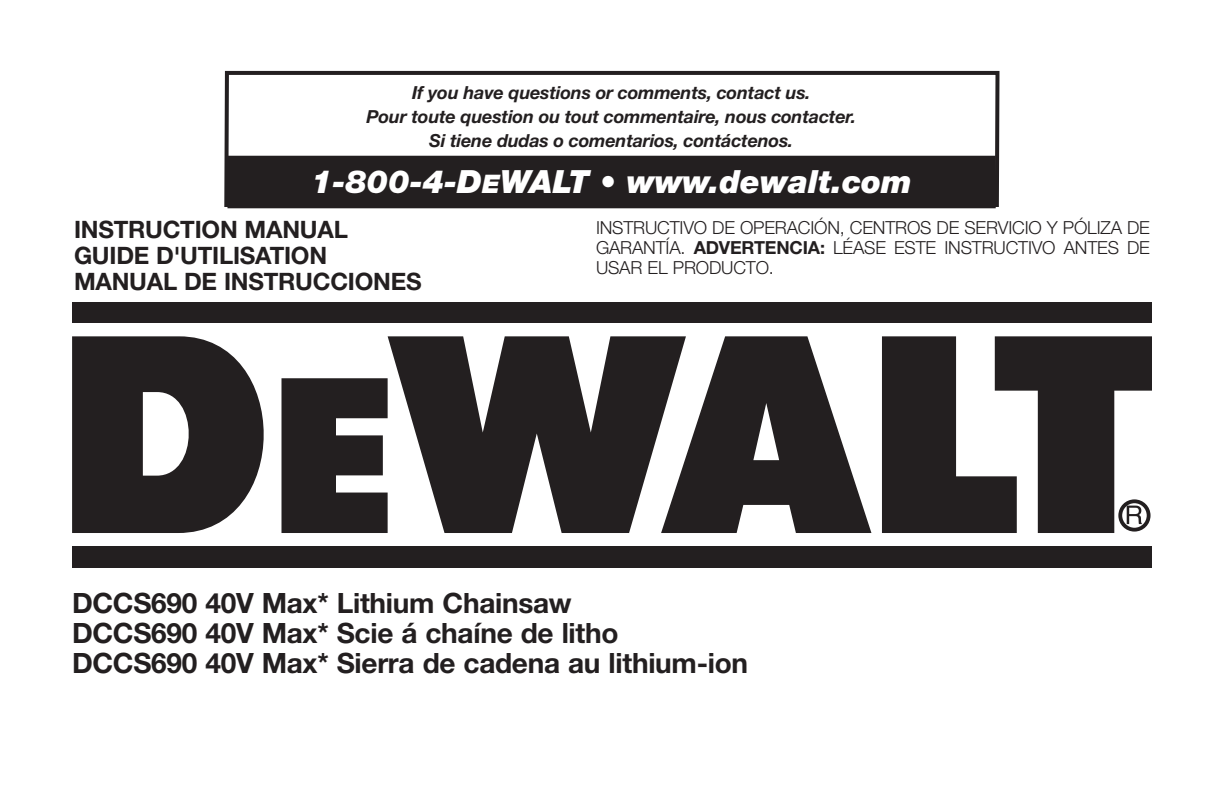
<style>
.page{position:relative;width:1224px;height:792px;background:#fff}
.page>*{position:absolute;margin:0;border:0;box-sizing:border-box;transform-origin:0 0}
.t1{font:italic 900 32px "Helvetica Neue LT Std";color:#fff}
.t2{font:700 28px/30px "Helvetica Neue LT Std";letter-spacing:-.01em;color:#231f20}
.t3{font:700 24px/26px "Helvetica Neue LT Std";letter-spacing:-.01em;color:#231f20}
.t4{font:italic 700 18px/24px "Helvetica Neue LT Std";letter-spacing:-.01em;color:#231f20;text-align:center}
.t5{font:300 18px/20px "Helvetica Neue LT Std";letter-spacing:-.01em;color:#231f20}
.s1{font-family:"Helvetica Neue LT Std Blk It SC800";font-weight:400;font-style:normal;font-size:25.6px}
.s2{font-weight:700}
</style>
<div class="page">
<svg style="left:224px;top:70px;width:776px;height:139px"></svg>
<div style="left:229px;top:158px;width:765px;height:48px;background:#231f20"></div>
<div style="left:227px;top:156px;width:769px;height:52px;border:4px solid #231f20"></div>
<svg style="left:388px;top:336px;width:273px;height:197px;fill:#231f20"></svg>
<svg style="left:72px;top:336px;width:210px;height:197px;fill:#231f20"></svg>
<svg style="left:282px;top:378px;width:106px;height:155px"></svg>
<svg style="left:661px;top:336px;width:210px;height:197px;fill:#231f20"></svg>
<div style="left:72px;top:302px;width:1080px;height:21px;background:#231f20"></div>
<div style="left:72px;top:546px;width:1080px;height:21px;background:#231f20"></div>
<svg style="left:882px;top:336px;width:270px;height:197px"></svg>
<p class="t4" style="left:367px;top:80px;width:491px">If you have questions or comments, contact us.<br>Pour toute question ou tout commentaire, nous contacter.<br>Si tiene dudas o comentarios, contáctenos.</p>
<h1 class="t1" style="left:311px;top:162px;width:602px">1-800-4-D<span class="s1">e</span>WALT • www.dewalt.com</h1>
<h3 class="t3" style="left:74px;top:216px;width:267px">Instruction Manual<br>Guide D'utilis</h3>
<h3 class="t3" style="left:74px;top:242px;width:346px;text-indent:181px">ation<br>Manual de instrucciones</h3>
<p class="t5" style="left:596px;top:217px;width:555px">INSTRUCTIVO DE OPERACIÓN, CENTROS DE SERVICIO Y PÓLIZA DE<br>GARANTÍA. <span class="s2">ADVERTEN</span></p>
<p class="t5" style="left:790px;top:237px;width:362px"><span class="s2">CIA:</span> LÉASE ESTE INSTRUCTIVO ANTES DE</p>
<p class="t5" style="left:596px;top:257px;width:179px">USAR EL PRODUCTO.</p>
<h2 class="t2" style="left:72px;top:588px;width:678px">DCCS690 40V Max* Lithium Chainsaw<br>DCCS690 40V Max* Scie á chaíne de litho<br>DCCS690 40V Max* Sierra de cadena au lithium-ion</h2>
</div>
